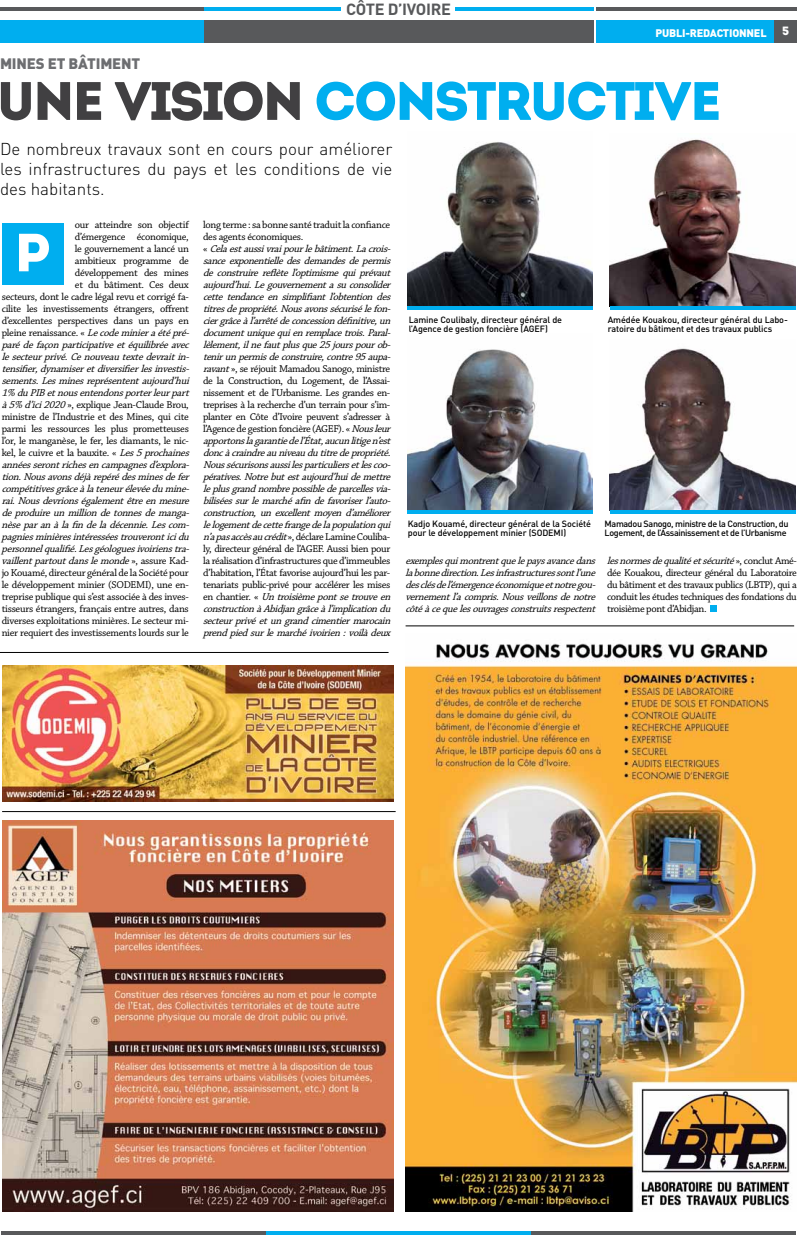
<style>
.page{position:relative;width:797px;height:1236px;background:#fff}
.page>*{position:absolute;margin:0;border:0;box-sizing:border-box;transform-origin:0 0}
.t1{font:54px "Intro";letter-spacing:-.05em;color:#00aeef}
.t2{font:53.6px "Intro";color:#fff}
.t3{font:300 17px/20px "DIN";color:#000;text-align:justify}
.t4{font:700 16px "DIN";color:#58595b}
.t5{font:900 15px "DIN";color:#6d6e71}
.t6{font:12px "Intro";color:#fff}
.t7{font:900 10.9px "DIN";color:#fff}
.t8{font:italic 10.5px/12px "Chaparral Pro";letter-spacing:-.03em;color:#000}
.t9{font:10.5px/12px "Chaparral Pro";letter-spacing:-.025em;color:#000;text-align:justify}
.t10{font:500 9px/9px "DIN";letter-spacing:-.01em;color:#000}
.t11{font:500 9px/9px "DIN";letter-spacing:-.04em;color:#000}
.s1{color:#414042}
.s2{font-style:normal}
.s3{font-style:italic}
</style>
<div class="page">
<hr style="left:1px;top:1231px;width:794px;height:3px;background:#58595b">
<hr style="left:266px;top:1231px;width:265px;height:3px;background:#00aeef">
<img style="left:405px;top:643px;width:392px;height:569px">
<hr style="left:405px;top:626px;width:389px;height:1px;background:#000">
<img style="left:2px;top:665px;width:391px;height:136px">
<hr style="left:2px;top:811px;width:393px;height:1px;background:#000">
<hr style="left:0;top:652px;width:388px;height:1px;background:#000">
<div style="left:2px;top:223px;width:62px;height:61px;background:#00aeef"></div>
<img style="left:407px;top:142px;width:185px;height:164px">
<img style="left:609px;top:138px;width:186px;height:168px">
<div style="left:710px;top:605px;width:7px;height:7px;background:#00aeef"></div>
<img style="left:407px;top:349px;width:185px;height:161px">
<img style="left:609px;top:348px;width:186px;height:162px">
<hr style="left:407px;top:306px;width:185px;height:3px;background:#00aeef">
<hr style="left:610px;top:306px;width:185px;height:3px;background:#00aeef">
<hr style="left:609px;top:510px;width:186px;height:3px;background:#00aeef">
<hr style="left:407px;top:510px;width:185px;height:3px;background:#00aeef">
<img style="left:2px;top:821px;width:391px;height:391px">
<div style="left:0;top:20px;width:210px;height:23px;background:#00aeef"></div>
<div style="left:596px;top:20px;width:201px;height:23px;background:#00aeef"></div>
<div style="left:203px;top:20px;width:390px;height:23px;background:#58595b"></div>
<div style="left:774px;top:21px;width:23px;height:22px;background:#58595b"></div>
<hr style="left:203px;top:7px;width:137px;height:4px;background:#00aeef">
<hr style="left:0;top:7px;width:203px;height:4px;background:#58595b">
<hr style="left:596px;top:7px;width:201px;height:4px;background:#58595b">
<hr style="left:455px;top:7px;width:138px;height:4px;background:#00aeef">
<h3 class="t5" style="left:0;top:54px;width:10px">MINE</h3>
<h3 class="t5" style="left:36px;top:54px;width:87px">S ET BÂTI MENT</h3>
<h3 class="t4" style="left:346px;top:-1px;width:20px">CÔTE</h3>
<h3 class="t4" style="left:387px;top:-1px;width:54px">D’IVOIRE</h3>
<p class="t7" style="left:655px;top:25px;width:42px">PUBLI-REDA</p>
<p class="t7" style="left:716px;top:25px;width:14px">CTIONNEL</p>
<p class="t6" style="left:782px;top:24px;width:9px">5</p>
<h1 class="t1" style="left:-4px;top:69px;width:727px"><span class="s1">UNE VISION</span> CONSTRUCTIVE</h1>
<h3 class="t3" style="left:0;top:139px;width:394px">De nombreux travaux sont en cours pour améliorer les infrastructures du pays et les conditions de vie des habitants.</h3>
<p class="t9" style="left:75px;top:219px;width:115px">our atteindre son objectif</p>
<p class="t9" style="left:75px;top:231px;width:115px">d’émergence économique,</p>
<p class="t9" style="left:75px;top:243px;width:115px">le gouvernement a lancé un</p>
<p class="t9" style="left:75px;top:255px;width:115px">ambitieux programme de</p>
<p class="t9" style="left:75px;top:267px;width:115px">développement des mines</p>
<p class="t9" style="left:75px;top:279px;width:115px">et du bâtiment. Ces deux</p>
<p class="t9" style="left:2px;top:291px;width:189px">secteurs, dont le cadre légal revu et corrigé fa-</p>
<p class="t9" style="left:2px;top:303px;width:189px">cilite les investissements étrangers, offrent</p>
<p class="t9" style="left:2px;top:315px;width:189px">d’excellentes perspectives dans un pays en</p>
<p class="t8" style="left:2px;top:327px;width:192px"><span class="s2">pleine renaissance. «</span> Lecodeminieraétépré-</p>
<p class="t8" style="left:2px;top:339px;width:192px">parédefaçonparticipativeetéquilibréeavec</p>
<p class="t8" style="left:2px;top:351px;width:192px">lesecteurprivé.Cenouveautextedevraitin-</p>
<p class="t8" style="left:2px;top:363px;width:192px">tensifier,dynamiseretdiversifierlesinvestis-</p>
<p class="t8" style="left:2px;top:375px;width:192px">sements.Lesminesreprésententaujourd’hui</p>
<p class="t8" style="left:2px;top:387px;width:192px">1% duPIBetnousentendonsporterleurpart</p>
<p class="t9" style="left:2px;top:399px;width:189px"><span class="s3">à5% d’ici2020</span>», explique Jean-Claude Brou,</p>
<p class="t9" style="left:2px;top:411px;width:189px">ministre de l’Industrie et des Mines, qui cite</p>
<p class="t9" style="left:2px;top:423px;width:189px">parmi les ressources les plus prometteuses</p>
<p class="t9" style="left:2px;top:435px;width:189px">l’or, le manganèse, le fer, les diamants, le nic-</p>
<p class="t9" style="left:2px;top:447px;width:192px">kel, le cuivre et la bauxite. « <span class="s3">Les5prochaines</span></p>
<p class="t8" style="left:2px;top:459px;width:192px">annéesserontrichesencampagnesd’explora-</p>
<p class="t8" style="left:2px;top:471px;width:192px">tion.Nousavonsdéjàrepérédesminesdefer</p>
<p class="t8" style="left:2px;top:483px;width:192px">compétitivesgrâceàlateneurélevéedumine-</p>
<p class="t8" style="left:2px;top:495px;width:192px">rai.Nousdevrionségalementêtreenmesure</p>
<p class="t8" style="left:2px;top:507px;width:192px">deproduireunmilliondetonnesdemanga-</p>
<p class="t8" style="left:2px;top:519px;width:192px">nèseparanàlafindeladécennie.Lescom-</p>
<p class="t8" style="left:2px;top:531px;width:192px">pagniesminièresintéresséestrouveronticidu</p>
<p class="t8" style="left:2px;top:543px;width:192px">personnelqualifié.Lesgéologuesivoirienstra-</p>
<p class="t8" style="left:2px;top:555px;width:189px">vaillentpartoutdanslemonde<span class="s2">» , a s s u r e K a d -</span></p>
<p class="t9" style="left:2px;top:567px;width:189px">jo Kouamé, directeur général de la Société pour</p>
<p class="t9" style="left:2px;top:579px;width:189px">le développement minier (SODEMI), une en-</p>
<p class="t9" style="left:2px;top:591px;width:189px">treprise publique qui s’est associée à des inves-</p>
<p class="t9" style="left:2px;top:603px;width:189px">tisseurs étrangers, français entre autres, dans</p>
<p class="t9" style="left:2px;top:615px;width:189px">diverses exploitations minières. Le secteur mi-</p>
<p class="t9" style="left:2px;top:627px;width:189px">nier requiert des investissements lourds sur le</p>
<p class="t8" style="left:203px;top:219px;width:192px"><span class="s2">long terme : sa bonne santé traduit la confiance des agents économiques.<br>«</span> Celaestaussivraipourlebâtiment.Lacrois&shy;sanceexponentielledesdemandesdepermis de construire reflète l’optimisme qui prévaut aujourd’hui.Legouvernementasuconsolider cette tendance en simplifiant l’obtention des titresdepropriété.Nousavonssécurisélefon&shy;ciergrâceàl’arrêtédeconcessiondéfinitive,un documentuniquequienremplacetrois.Paral&shy;lèlement,ilnefautplusque25jourspourob&shy;tenirunpermisdeconstruire,contre95aupa&shy;ravant<span class="s2">», se réjouit Mamadou Sanogo, ministre de la Construction, du Logement, de l’Assai&shy;nissement et de l’Urbanisme. Les grandes en&shy;treprises à la recherche d’un terrain pour s’im&shy;planter en Côte d’Ivoire peuvent s’adresser à l’Agence de gestion foncière (AGEF). «</span> Nousleur apportonslagarantiedel’État,aucunlitigen’est doncàcraindreauniveaudutitredepropriété.<br>Noussécurisonsaussilesparticuliersetlescoo&shy;pératives.Notrebutestaujourd’huidemettre leplusgrandnombrepossibledeparcellesvia&shy;biliséessurlemarchéafindefavoriserl’auto&shy;construction,unexcellentmoyend’améliorer lelogementdecettefrangedelapopulationqui n’apasaccèsaucrédit<span class="s2">», déclare Lamine Couliba&shy;ly, directeur général de l’AGEF. Aussi bien pour la réalisation d’infrastructures que d’immeubles d’habitation, l’État favorise aujourd’hui les par&shy;tenariats public-privé pour accélérer les mises e n c h a n t i e r . «</span> Untroisièmepontsetrouveen constructionàAbidjangrâceàl’implicationdu secteurprivéetungrandcimentiermarocain prendpiedsurlemarchéivoirien:voilàdeux</p>
<h2 class="t2" style="left:14px;top:220px;width:39px">p</h2>
<p class="t10" style="left:408px;top:315px;width:155px">Lamine Coulibaly, directeur général de l’Agence de gestion foncière (AGEF)</p>
<p class="t10" style="left:607px;top:315px;width:182px">Amédée Kouakou, directeur général du Labo&shy;ratoire du bâtiment et des travaux publics</p>
<p class="t10" style="left:408px;top:519px;width:185px">Kadjo Kouamé, directeur général de la Société pour le développement minier (SODEMI)</p>
<p class="t11" style="left:604px;top:519px;width:185px">Mamadou Sanogo, ministre de la Construction, du<br>Logement, de l’Assainissement et de l’Urbanisme</p>
<p class="t8" style="left:405px;top:555px;width:194px;text-align:justify">exemplesquimontrentquelepaysavancedans labonnedirection.Lesinfrastructuressontl’une desclésdel’émergenceéconomiqueetnotregou&shy;vernementl’acompris.Nousveillonsdenotre côtéàcequelesouvragesconstruitsrespectent</p>
<p class="t9" style="left:607px;top:555px;width:191px"><span class="s3">lesnormesdequalitéetsécurité</span>» , c o n c l u t A m é - dée Kouakou, directeur général du Laboratoire du bâtiment et des travaux publics (LBTP), qui a conduit les études techniques des fondations du troisième pont d’Abidjan.</p>
</div>
